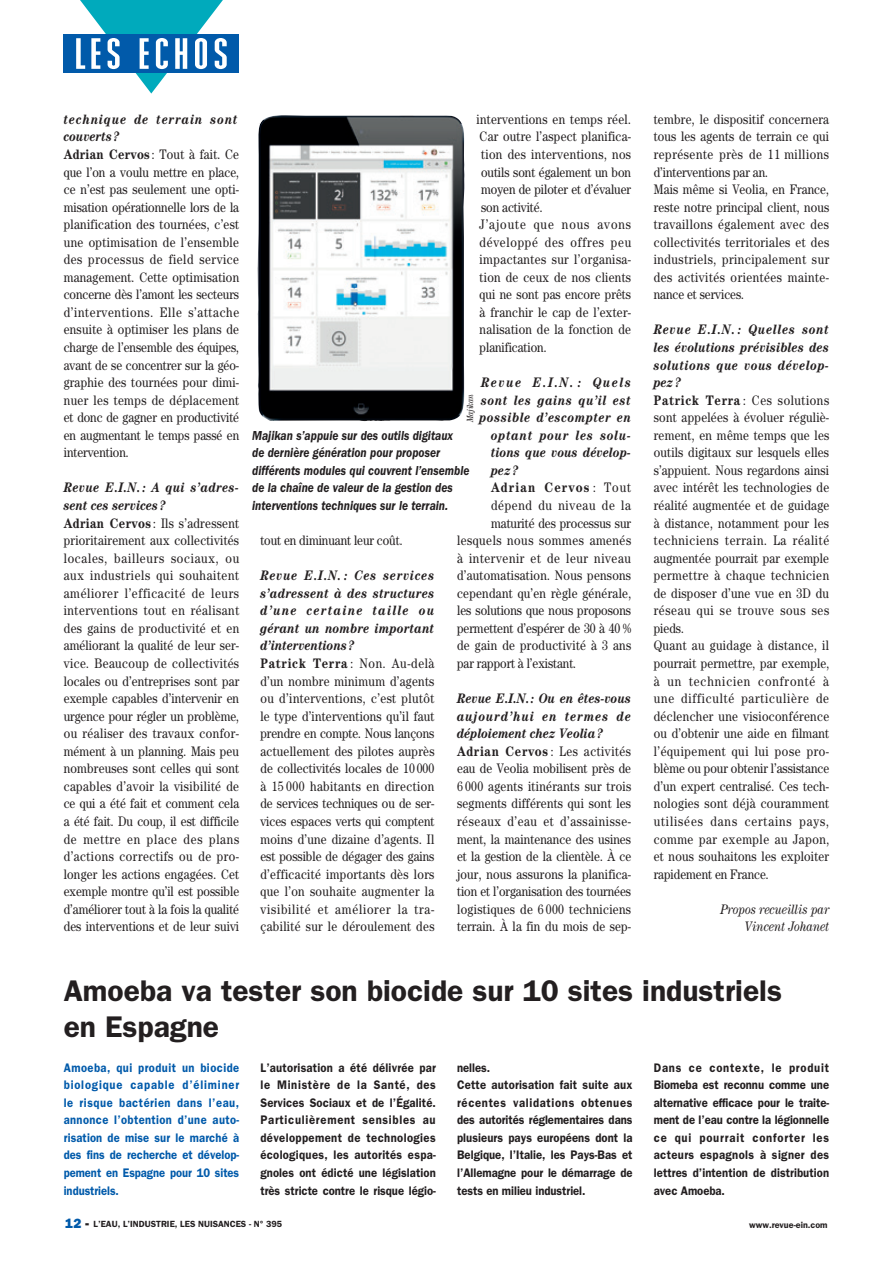
<style>
.page{position:relative;width:893px;height:1263px;background:#fff}
.page>*{position:absolute;margin:0;border:0;box-sizing:border-box;transform-origin:0 0}
.Titre{font:600 30px "ITC Franklin Gothic Std";color:#231f20}
.Texte{font:13.8px/17.5px "Century Std";letter-spacing:.02em;color:#231f20;text-align:justify;scale:.85 1}
.Texte-2{font:italic 700 13.8px/17.5px "Century Std";letter-spacing:.03em;color:#231f20;text-align:justify;scale:.85 1}
.Texte-3{font:13.8px "Century Std";letter-spacing:-.005em;color:#231f20;scale:.85 1}
.Texte-4{font:italic 700 13.8px/17.5px "Century Std";letter-spacing:-.005em;color:#231f20;scale:.85 1}
.Texte-5{font:italic 13.8px "Century Std";letter-spacing:-.005em;color:#231f20;scale:.85 1}
.Texte-6{font:italic 700 13.8px/17.5px "Century Std";letter-spacing:.07em;color:#231f20;scale:.85 1}
.Texte-7{font:13.8px "Century Std";letter-spacing:.05em;color:#231f20;scale:.85 1}
.Texte-8{font:13.8px "Century Std";letter-spacing:.04em;color:#231f20;scale:.85 1}
.Texte-9{font:italic 700 13.8px "Century Std";letter-spacing:.005em;color:#231f20;scale:.85 1}
.Texte-10{font:italic 700 13.8px "Century Std";letter-spacing:.06em;color:#231f20;scale:.85 1}
.Texte-11{font:13.8px "Century Std";letter-spacing:.055em;color:#231f20;scale:.85 1}
.Texte-12{font:italic 700 13.8px "Century Std";letter-spacing:.125em;color:#231f20;scale:.85 1}
.Texte-13{font:700 13.8px "Century Std";letter-spacing:.095em;color:#231f20;scale:.85 1}
.Légende{font:italic 600 13.5px/17.5px "ITC Franklin Gothic Std";color:#231f20;scale:.85 1}
.Texte_2{font:600 12.45px/17.5px "ITC Franklin Gothic Std";letter-spacing:-.005em;color:#231f20;text-align:justify;scale:.91 1}
.Texte_2-2{font:600 12.45px/17.5px "ITC Franklin Gothic Std";letter-spacing:-.005em;color:#015aaa;text-align:justify;scale:.9 1}
.t1{font:600 9px "ITC Franklin Gothic Std";color:#231f20}
.Note{font:italic 9px "Century Std";letter-spacing:-.015em;color:#231f20;scale:.85 1}
.s1{font-weight:700}
.s2{font-weight:400}
.s3{font-family:"ITC Franklin Gothic Std Hvy";font-weight:400;font-size:13.5px;color:#015aaa}
.s4{font-family:"ITC Franklin Gothic Std Hvy";font-weight:400;font-size:13.5px}
</style>
<div class="page">
<svg style="left:64px;top:0;width:175px;height:94px"></svg>
<img style="left:257px;top:115px;width:208px;height:306px">
<p class="Texte-6" style="left:64px;top:110px;width:206px">technique de terrain sont couverts?</p>
<p class="Texte" style="left:64px;top:145px;width:208px"><span class="s1">Adrian Cervos</span> : Tout à fait. Ce que l’on a voulu mettre en place, ce n’est pas seulement une opti&shy;misation opérationnelle lors de la planification des tournées, c’est une optimisation de l’ensemble des processus de field service management. Cette optimisation concerne dès l’amont les secteurs d’interventions. Elle s’attache ensuite à optimiser les plans de charge de l’ensemble des équipes, avant de se concentrer sur la géo&shy;graphie des tournées pour dimi&shy;nuer les temps de déplacement et donc de gagner en productivité en augmentant le temps passé en intervention.</p>
<p class="Texte-4" style="left:64px;top:479px;width:208px">Revue E.I.N. : A qui s’adres&shy;sent ces services?</p>
<p class="Texte" style="left:64px;top:514px;width:208px"><span class="s1">Adrian Cervos</span> : Ils s’adressent prioritairement aux collectivités locales, bailleurs sociaux, ou aux industriels qui souhaitent améliorer l’efficacité de leurs interventions tout en réalisant des gains de productivité et en améliorant la qualité de leur ser&shy;vice. Beaucoup de collectivités locales ou d’entreprises sont par exemple capables d’intervenir en urgence pour régler un problème, ou réaliser des travaux confor&shy;mément à un planning. Mais peu nombreuses sont celles qui sont capables d’avoir la visibilité de ce qui a été fait et comment cela a été fait. Du coup, il est difficile de mettre en place des plans d’actions correctifs ou de pro&shy;longer les actions engagées. Cet exemple montre qu’il est possible d’améliorer tout à la fois la qualité des interventions et de leur suivi</p>
<p class="Texte" style="left:477px;top:110px;width:183px">interventions en temps réel.<br>Car outre l’aspect planifica&shy;tion des interventions, nos outils sont également un bon moyen de piloter et d’évaluer son activité.</p>
<p class="Texte" style="left:480px;top:215px;width:180px">J’ajoute que nous avons développé des offres peu impactantes sur l’organisa&shy;tion de ceux de nos clients qui ne sont pas encore prêts à franchir le cap de l’exter&shy;nalisation de la fonction de planification.</p>
<p class="Texte-12" style="left:481px;top:374px;width:178px">Revue E.I.N. : Quels</p>
<p class="Texte-2" style="left:481px;top:391px;width:178px">sont les gains qu’il est</p>
<p class="Texte-2" style="left:480px;top:409px;width:180px">possible d’escompter en</p>
<p class="Texte-10" style="left:491px;top:427px;width:166px">optant pour les solu-</p>
<p class="Texte-9" style="left:491px;top:445px;width:166px">tions que vous dévelop-</p>
<p class="Texte-2" style="left:491px;top:461px;width:34px">pez?</p>
<p class="Texte-13" style="left:491px;top:479px;width:166px">Adrian Cervos <span class="s2">: Tout</span></p>
<p class="Texte-11" style="left:491px;top:497px;width:166px">dépend du niveau de la</p>
<p class="Texte-3" style="left:491px;top:515px;width:166px">maturité des processus sur</p>
<p class="Texte-8" style="left:457px;top:532px;width:206px">lesquels nous sommes amenés</p>
<p class="Texte-7" style="left:457px;top:550px;width:206px">à intervenir et de leur niveau</p>
<p class="Texte" style="left:457px;top:566px;width:206px">d’automatisation. Nous pensons</p>
<p class="Texte" style="left:457px;top:584px;width:206px">cependant qu’en règle générale,</p>
<p class="Texte-3" style="left:457px;top:602px;width:206px">les solutions que nous proposons</p>
<p class="Texte-3" style="left:457px;top:620px;width:206px">permettent d’espérer de 30 à 40 %</p>
<p class="Texte" style="left:457px;top:637px;width:206px">de gain de productivité à 3 ans</p>
<p class="Texte-3" style="left:457px;top:655px;width:142px">par rapport à l’existant.</p>
<p class="Texte-2" style="left:457px;top:689px;width:206px">Revue E.I.N.: Ou en êtes-vous aujourd’hui en termes de déploiement chez Veolia?</p>
<p class="Texte" style="left:457px;top:742px;width:206px"><span class="s1">Adrian Cervos</span> : Les activités eau de Veolia mobilisent près de 6 000 agents itinérants sur trois segments différents qui sont les réseaux d’eau et d’assainisse&shy;ment, la maintenance des usines et la gestion de la clientèle. À ce jour, nous assurons la planifica&shy;tion et l’organisation des tournées logistiques de 6 000 techniciens terrain. À la fin du mois de sep-</p>
<p class="Note" style="left:465px;top:422px;width:35px;rotate:-90deg">Majikan</p>
<p class="Légende" style="left:252px;top:427px;width:257px">Majikan s’appuie sur des outils digitaux<br>de dernière génération pour proposer différents modules qui couvrent l’ensemble de la chaîne de valeur de la gestion des interventions techniques sur le terrain.</p>
<p class="Texte-3" style="left:260px;top:532px;width:169px">tout en diminuant leur coût.</p>
<p class="Texte-2" style="left:260px;top:567px;width:206px">Revue E.I.N. : Ces services s’adressent à des structures d’une certaine taille ou gérant un nombre important d’interventions?</p>
<p class="Texte" style="left:260px;top:654px;width:206px"><span class="s1">Patrick Terra</span> : Non. Au-delà d’un nombre minimum d’agents ou d’interventions, c’est plutôt le type d’interventions qu’il faut prendre en compte. Nous lançons actuellement des pilotes auprès de collectivités locales de 10 000 à 15 000 habitants en direction de services techniques ou de ser&shy;vices espaces verts qui comptent moins d’une dizaine d’agents. Il est possible de dégager des gains d’efficacité importants dès lors que l’on souhaite augmenter la visibilité et améliorer la tra&shy;çabilité sur le déroulement des</p>
<p class="Texte" style="left:654px;top:110px;width:208px">tembre, le dispositif concernera tous les agents de terrain ce qui représente près de 11 millions d’interventions par an.</p>
<p class="Texte" style="left:654px;top:180px;width:208px">Mais même si Veolia, en France, reste notre principal client, nous travaillons également avec des collectivités territoriales et des industriels, principalement sur des activités orientées mainte&shy;nance et services.</p>
<p class="Texte-2" style="left:654px;top:321px;width:208px">Revue E.I.N. : Quelles sont les évolutions prévisibles des solutions que vous dévelop&shy;pez?</p>
<p class="Texte" style="left:654px;top:391px;width:208px"><span class="s1">Patrick Terra</span> : Ces solutions sont appelées à évoluer réguliè&shy;rement, en même temps que les outils digitaux sur lesquels elles s’appuient. Nous regardons ainsi avec intérêt les technologies de réalité augmentée et de guidage à distance, notamment pour les techniciens terrain. La réalité augmentée pourrait par exemple permettre à chaque technicien de disposer d’une vue en 3D du réseau qui se trouve sous ses pieds.</p>
<p class="Texte" style="left:654px;top:637px;width:208px">Quant au guidage à distance, il pourrait permettre, par exemple, à un technicien confronté à une difficulté particulière de déclencher une visioconférence ou d’obtenir une aide en filmant l’équipement qui lui pose pro&shy;blème ou pour obtenir l’assistance d’un expert centralisé. Ces tech&shy;nologies sont déjà couramment utilisées dans certains pays, comme par exemple au Japon, et nous souhaitons les exploiter rapidement en France.</p>
<p class="Texte-5" style="left:720px;top:901px;width:129px">Propos recueillis par</p>
<p class="Texte-5" style="left:745px;top:919px;width:101px">Vincent Johanet</p>
<p class="Titre" style="left:64px;top:973px;width:720px">Amoeba va tester son biocide sur 10 sites industriels</p>
<p class="Titre" style="left:64px;top:1008px;width:157px">en Espagne</p>
<p class="Texte_2-2" style="left:64px;top:1059px;width:196px">Amoeba, qui produit un biocide biologique capable d’éliminer le risque bactérien dans l’eau, annonce l’obtention d’une auto&shy;risation de mise sur le marché à des fins de recherche et dévelop&shy;pement en Espagne pour 10 sites industriels.</p>
<p class="Texte_2" style="left:260px;top:1059px;width:194px">L’autorisation a été délivrée par le Ministère de la Santé, des Services Sociaux et de l’Égalité.<br>Particulièrement sensibles au développement de technologies écologiques, les autorités espa&shy;gnoles ont édicté une législation très stricte contre le risque légio-</p>
<p class="Texte_2" style="left:457px;top:1059px;width:38px">nelles.</p>
<p class="Texte_2" style="left:457px;top:1076px;width:194px">Cette autorisation fait suite aux récentes validations obtenues des autorités réglementaires dans plusieurs pays européens dont la Belgique, l’Italie, les Pays-Bas et l’Allemagne pour le démarrage de tests en milieu industriel.</p>
<p class="Texte_2" style="left:654px;top:1059px;width:194px">Dans ce contexte, le produit Biomeba est reconnu comme une alternative efficace pour le traite&shy;ment de l’eau contre la légionnelle ce qui pourrait conforter les acteurs espagnols à signer des lettres d’intention de distribution avec Amoeba.</p>
<p class="t1" style="left:65px;top:1218px;width:219px"><span class="s3">12</span> <span class="s4">-</span> L’EAU, L’INDUSTRIE, LES NUISANCES - N° 395</p>
<p class="t1" style="left:749px;top:1219px;width:80px">www.revue-ein.com</p>
</div>
